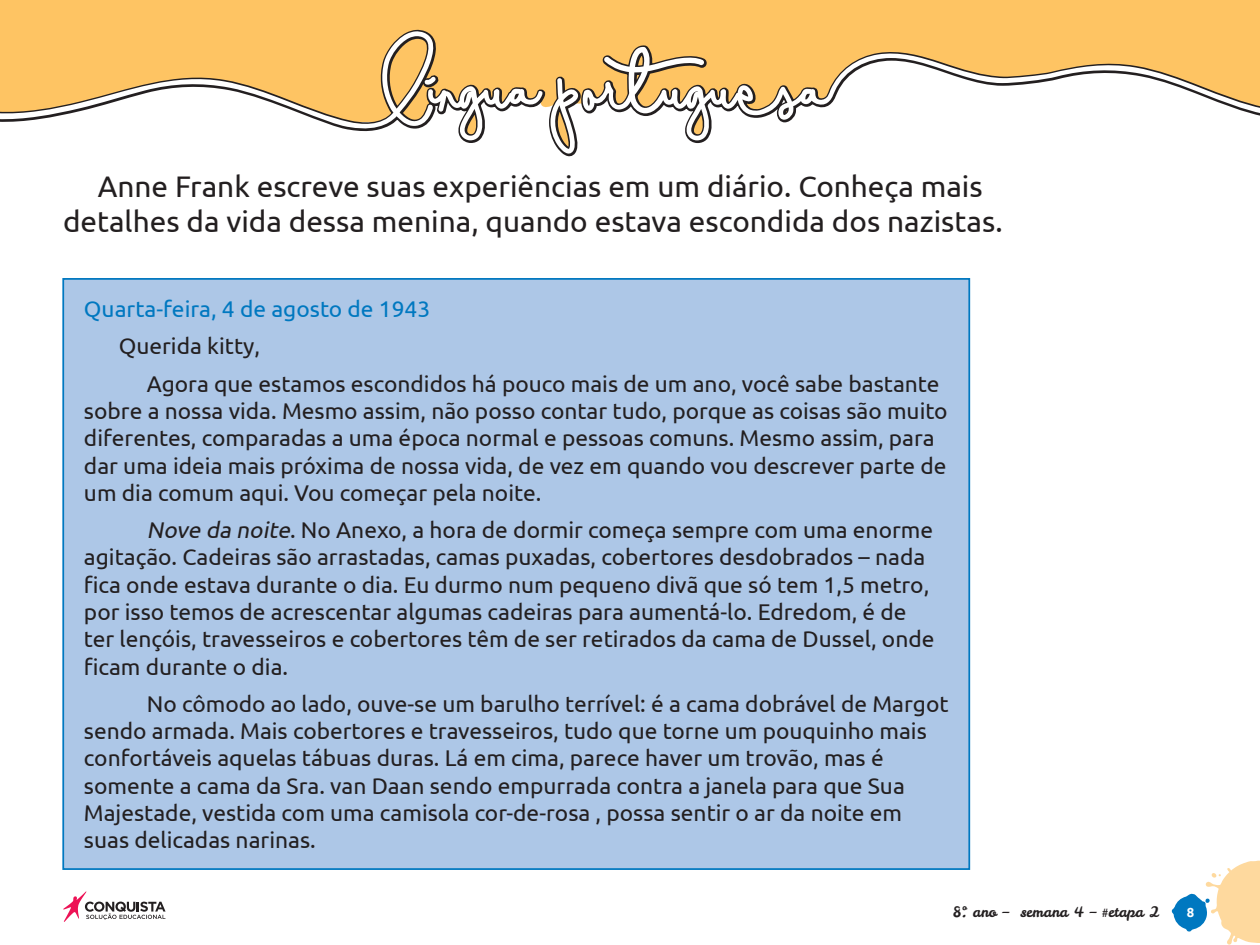
<style>
.page{position:relative;width:1260px;height:945px;background:#fff}
.page>*{position:absolute;margin:0;border:0;box-sizing:border-box;transform-origin:0 0}
._01_Texto_Geral{font:29.75px/35.7px "Ubuntu";color:#231f20;text-align:center}
._01_Texto_Geral-2{font:22.75px/27.3px "Ubuntu";color:#231f20}
._01_Texto_Geral-3{font:22.75px "Ubuntu";color:#0078c0}
.t1{font:14.35px "Leckerli One";color:#231f20}
.t2{font:700 13.12px "Ubuntu";color:#fff}
.s1{font-style:italic}
</style>
<div class="page">
<svg style="left:1172px;top:861px;width:88px;height:84px"></svg>
<svg style="left:63px;top:891px;width:103px;height:31px"></svg>
<svg style="left:0;top:0;width:1260px;height:157px;background:#fdc970"></svg>
<svg style="left:0;top:31px;width:1260px;height:123px"></svg>
<div style="left:63px;top:279px;width:906px;height:590px;background:#adc7e7"></div>
<p class="_01_Texto_Geral" style="left:63px;top:167px;width:941px">Anne Frank escreve suas experiências em um diário. Conheça mais detalhes da vida dessa menina, quando estava escondida dos nazistas.</p>
<p class="_01_Texto_Geral-3" style="left:84px;top:295px;width:348px">Quarta-feira, 4 de agosto de 1943</p>
<p class="_01_Texto_Geral-2" style="left:119px;top:332px;width:143px">Querida kitty,</p>
<p class="_01_Texto_Geral-2" style="left:84px;top:369px;width:865px;text-indent:63px">Agora que estamos escondidos há pouco mais de um ano, você sabe bastante sobre a nossa vida. Mesmo assim, não posso contar tudo, porque as coisas são muito diferentes, comparadas a uma época normal e pessoas comuns. Mesmo assim, para dar uma ideia mais próxima de nossa vida, de vez em quando vou descrever parte de um dia comum aqui. Vou começar pela noite.</p>
<p class="_01_Texto_Geral-2" style="left:84px;top:516px;width:852px;text-indent:63px"><span class="s1">Nove da noite</span>. No Anexo, a hora de dormir começa sempre com uma enorme agitação. Cadeiras são arrastadas, camas puxadas, cobertores desdobrados – nada fica onde estava durante o dia. Eu durmo num pequeno divã que só tem 1,5 metro, por isso temos de acrescentar algumas cadeiras para aumentá-lo. Edredom, é de ter lençóis, travesseiros e cobertores têm de ser retirados da cama de Dussel, onde ficam durante o dia.</p>
<p class="_01_Texto_Geral-2" style="left:84px;top:689px;width:866px;text-indent:63px">No cômodo ao lado, ouve-se um barulho terrível: é a cama dobrável de Margot sendo armada. Mais cobertores e travesseiros, tudo que torne um pouquinho mais confortáveis aquelas tábuas duras. Lá em cima, parece haver um trovão, mas é somente a cama da Sra. van Daan sendo empurrada contra a janela para que Sua Majestade, vestida com uma camisola cor-de-rosa , possa sentir o ar da noite em suas delicadas narinas.</p>
<p class="t1" style="left:953px;top:903px;width:208px">8º. ano – semana 4 – #etapa 2</p>
<p class="t2" style="left:1187px;top:905px;width:9px">8</p>
</div>
